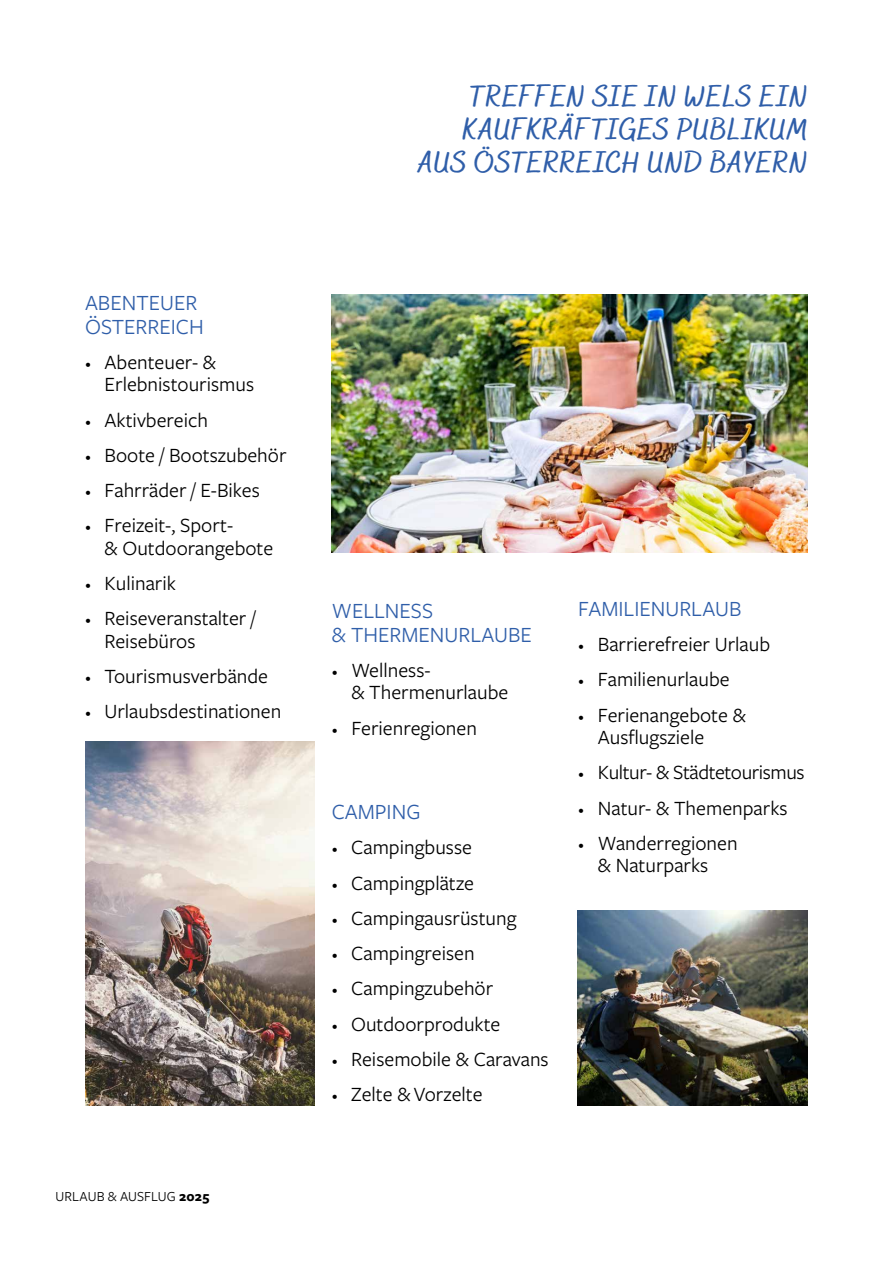
<style>
.page{position:relative;width:893px;height:1263px;background:#fff}
.page>*{position:absolute;margin:0;border:0;box-sizing:border-box;transform-origin:0 0}
.t1{font:700 30px/33px "Bakerie Rough";letter-spacing:.005em;color:#2f5ea9;text-align:right}
.t2{font:22.5px/24px "Freight Sans Pro";color:#2f5ea9}
.t3{font:21px/22.5px "Freight Sans Pro";color:#000}
.t4{font:21px "Freight Sans Pro";letter-spacing:-.02em;color:#000}
.t5{font:14.4px "Freight Sans Pro";letter-spacing:.005em;color:#000}
.s1{font-family:"Frutiger LT Std";font-weight:300;font-stretch:condensed;font-size:12px}
.s2{font-weight:700}
</style>
<div class="page">
<img style="left:332px;top:295px;width:476px;height:257px">
<img style="left:578px;top:910px;width:230px;height:196px">
<img style="left:85px;top:742px;width:230px;height:364px">
<h1 class="t1" style="left:419px;top:82px;width:391px">TREFFEN SIE IN WELS EIN<br>KAUFKRÄFTIGES PUBLIKUM<br>AUS ÖSTERREICH UND BAYERN</h1>
<p class="t2" style="left:85px;top:289px;width:120px">ABENTEUER<br>ÖSTERREICH</p>
<p class="t3" style="left:105px;top:350px;width:151px;text-indent:-20px"><span class="s1">•</span> Abenteuer- &amp;<br>Erlebnistourismus</p>
<p class="t3" style="left:85px;top:408px;width:125px"><span class="s1">•</span> Aktivbereich</p>
<p class="t3" style="left:85px;top:443px;width:203px"><span class="s1">•</span> Boote / Bootszubehör</p>
<p class="t3" style="left:85px;top:478px;width:176px"><span class="s1">•</span> Fahrräder / E-Bikes</p>
<p class="t3" style="left:105px;top:513px;width:170px;text-indent:-20px"><span class="s1">•</span> Freizeit-, Sport-<br>&amp; Outdoorangebote</p>
<p class="t3" style="left:85px;top:571px;width:92px"><span class="s1">•</span> Kulinarik</p>
<p class="t3" style="left:105px;top:606px;width:152px;text-indent:-20px"><span class="s1">•</span> Reiseveranstalter /<br>Reisebüros</p>
<p class="t3" style="left:85px;top:664px;width:185px"><span class="s1">•</span> Tourismusverbände</p>
<p class="t3" style="left:85px;top:699px;width:198px"><span class="s1">•</span> Urlaubsdestinationen</p>
<p class="t5" style="left:56px;top:1186px;width:155px">URLAUB &amp; AUSFLUG <span class="s2">2025</span></p>
<p class="t2" style="left:332px;top:597px;width:202px">WELLNESS<br>&amp; THERMENURLAUBE</p>
<p class="t3" style="left:351px;top:658px;width:158px;text-indent:-20px"><span class="s1">•</span> Wellness-<br>&amp; Thermenurlaube</p>
<p class="t3" style="left:332px;top:715px;width:147px"><span class="s1">•</span> Ferienregionen</p>
<p class="t2" style="left:332px;top:799px;width:90px">CAMPING</p>
<p class="t3" style="left:332px;top:835px;width:142px"><span class="s1">•</span> Campingbusse</p>
<p class="t3" style="left:332px;top:871px;width:144px"><span class="s1">•</span> Campingplätze</p>
<p class="t3" style="left:332px;top:906px;width:186px"><span class="s1">•</span> Campingausrüstung</p>
<p class="t3" style="left:332px;top:941px;width:145px"><span class="s1">•</span> Campingreisen</p>
<p class="t3" style="left:332px;top:976px;width:163px"><span class="s1">•</span> Campingzubehör</p>
<p class="t3" style="left:332px;top:1012px;width:170px"><span class="s1">•</span> Outdoorprodukte</p>
<p class="t3" style="left:332px;top:1047px;width:219px"><span class="s1">•</span> Reisemobile &amp; Caravans</p>
<p class="t3" style="left:332px;top:1082px;width:152px"><span class="s1">•</span> Zelte &amp; Vorzelte</p>
<p class="t2" style="left:578px;top:596px;width:165px">FAMILIENURLAUB</p>
<p class="t3" style="left:578px;top:632px;width:193px"><span class="s1">•</span> Barrierefreier Urlaub</p>
<p class="t3" style="left:578px;top:667px;width:153px"><span class="s1">•</span> Familienurlaube</p>
<p class="t3" style="left:598px;top:703px;width:150px;text-indent:-20px"><span class="s1">•</span> Ferienangebote &amp;<br>Ausflugsziele</p>
<p class="t4" style="left:578px;top:758px;width:228px"><span class="s1">•</span> Kultur- &amp; Städtetourismus</p>
<p class="t3" style="left:578px;top:796px;width:211px"><span class="s1">•</span> Natur- &amp; Themenparks</p>
<p class="t3" style="left:578px;top:831px;width:161px;text-align:center"><span class="s1">•</span> Wanderregionen &amp; Naturparks</p>
</div>
